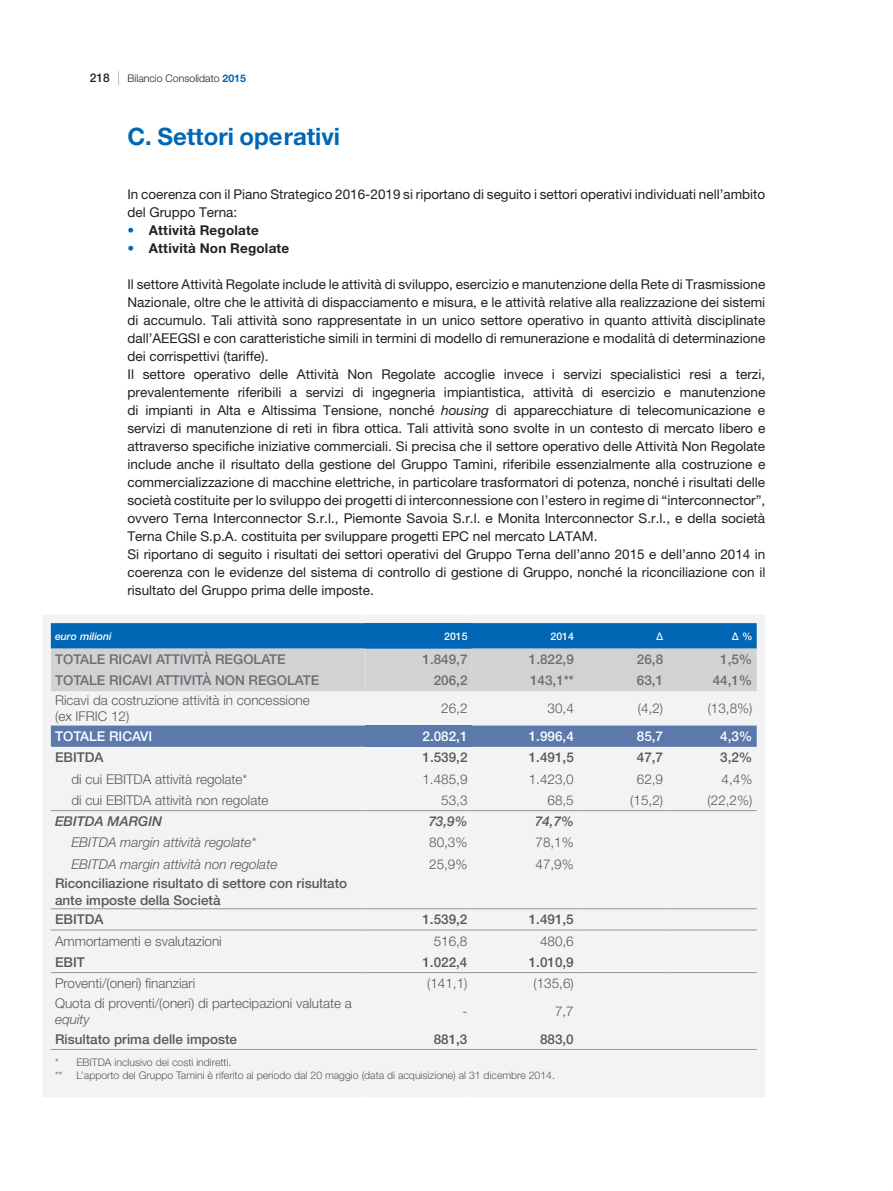
<style>
.page{position:relative;width:893px;height:1191px;background:#fff}
.page>*{position:absolute;margin:0;border:0;box-sizing:border-box;transform-origin:0 0}
.t1{font:700 24px "Helvetica Neue LT Pro";color:#0166b3}
.t2{font:13.5px/18px "Helvetica Neue LT Pro";color:#231f20}
.t3{font:300 13.5px/16.2px "Helvetica Neue LT Pro";color:#57585a}
.t4{font:500 13.5px/16.2px "Helvetica Neue LT Pro";color:#57585a}
.t5{font:500 13.5px "Helvetica Neue LT Pro";color:#6c6d70}
.t6{font:italic 300 13.5px "Helvetica Neue LT Pro";color:#57585a}
.t7{font:700 13.5px "Helvetica Neue LT Pro";letter-spacing:.015em;color:#231f20}
.t8{font:500 13.5px "Helvetica Neue LT Pro";color:#fff}
.t9{font:italic 500 13.5px "Helvetica Neue LT Pro";color:#57585a}
.t10{font:500 12px "Helvetica Neue LT Pro";color:#231f20}
.t11{font:300 10.5px/12.6px "Helvetica Neue LT Pro";color:#57585a}
.t12{font:300 10.5px "Helvetica Neue LT Pro";color:#231f20}
.t13{font:italic 500 10.5px "Helvetica Neue LT Pro";color:#fff}
.t14{font:500 10.5px "Helvetica Neue LT Pro";color:#fff}
.s1{font-weight:700;color:#0166b3}
.s2{color:#0166b3}
.s3{font-style:italic}
</style>
<div class="page">
<svg style="left:118px;top:71px;width:1px;height:15px"></svg>
<div style="left:43px;top:615px;width:722px;height:482px;background:#f2f3f4"></div>
<div style="left:365px;top:615px;width:107px;height:482px;background:#f2f3f4"></div>
<svg style="left:51px;top:623px;width:706px;height:68px;background:#83a9c7"></svg>
<svg style="left:51px;top:725px;width:706px;height:22px;background:#607dad"></svg>
<div style="left:365px;top:725px;width:107px;height:22px;background:#5b79ab"></div>
<hr style="left:51px;top:1049px;width:314px;height:1px;background:#939598">
<hr style="left:365px;top:1049px;width:107px;height:1px;background:#939598">
<hr style="left:472px;top:1049px;width:106px;height:1px;background:#939598">
<hr style="left:578px;top:1049px;width:89px;height:1px;background:#939598">
<hr style="left:667px;top:1049px;width:90px;height:1px;background:#939598">
<hr style="left:51px;top:810px;width:314px;height:1px;background:#939598">
<hr style="left:365px;top:810px;width:107px;height:1px;background:#939598">
<hr style="left:472px;top:810px;width:106px;height:1px;background:#939598">
<hr style="left:578px;top:810px;width:89px;height:1px;background:#939598">
<hr style="left:667px;top:810px;width:90px;height:1px;background:#939598">
<hr style="left:51px;top:908px;width:314px;height:1px;background:#939598">
<hr style="left:365px;top:908px;width:107px;height:1px;background:#939598">
<hr style="left:472px;top:908px;width:106px;height:1px;background:#939598">
<hr style="left:578px;top:908px;width:89px;height:1px;background:#939598">
<hr style="left:667px;top:908px;width:90px;height:1px;background:#939598">
<hr style="left:51px;top:929px;width:314px;height:1px;background:#939598">
<hr style="left:365px;top:929px;width:107px;height:1px;background:#939598">
<hr style="left:472px;top:929px;width:106px;height:1px;background:#939598">
<hr style="left:578px;top:929px;width:89px;height:1px;background:#939598">
<hr style="left:667px;top:929px;width:90px;height:1px;background:#939598">
<hr style="left:51px;top:972px;width:314px;height:1px;background:#939598">
<hr style="left:365px;top:972px;width:107px;height:1px;background:#939598">
<hr style="left:472px;top:972px;width:106px;height:1px;background:#939598">
<hr style="left:578px;top:972px;width:89px;height:1px;background:#939598">
<hr style="left:667px;top:972px;width:90px;height:1px;background:#939598">
<p class="t10" style="left:90px;top:70px;width:22px">218</p>
<p class="t12" style="left:127px;top:72px;width:120px">Bilancio Consolidato <span class="s1">2015</span></p>
<h1 class="t1" style="left:127px;top:121px;width:214px">C. Settori operativi</h1>
<p class="t2" style="left:127px;top:185px;width:639px">In coerenza con il Piano Strategico 2016-2019 si riportano di seguito i settori operativi individuati nell’ambito del Gruppo Terna:</p>
<p class="t7" style="left:127px;top:222px;width:133px"><span class="s2">•</span> Attività Regolate</p>
<p class="t7" style="left:127px;top:240px;width:163px"><span class="s2">•</span> Attività Non Regolate</p>
<p class="t2" style="left:127px;top:275px;width:639px">Il settore Attività Regolate include le attività di sviluppo, esercizio e manutenzione della Rete di Trasmissione Nazionale, oltre che le attività di dispacciamento e misura, e le attività relative alla realizzazione dei sistemi di accumulo. Tali attività sono rappresentate in un unico settore operativo in quanto attività disciplinate dall’AEEGSI e con caratteristiche simili in termini di modello di remunerazione e modalità di determinazione dei corrispettivi (tariffe).<br>Il settore operativo delle Attività Non Regolate accoglie invece i servizi specialistici resi a terzi, prevalentemente riferibili a servizi di ingegneria impiantistica, attività di esercizio e manutenzione di impianti in Alta e Altissima Tensione, nonché <span class="s3">housing</span> di apparecchiature di telecomunicazione e servizi di manutenzione di reti in fibra ottica. Tali attività sono svolte in un contesto di mercato libero e attraverso specifiche iniziative commerciali. Si precisa che il settore operativo delle Attività Non Regolate include anche il risultato della gestione del Gruppo Tamini, riferibile essenzialmente alla costruzione e commercializzazione di macchine elettriche, in particolare trasformatori di potenza, nonché i risultati delle società costituite per lo sviluppo dei progetti di interconnessione con l’estero in regime di “interconnector”, ovvero Terna Interconnector S.r.l., Piemonte Savoia S.r.l. e Monita Interconnector S.r.l., e della società Terna Chile S.p.A. costituita per sviluppare progetti EPC nel mercato LATAM.<br>Si riportano di seguito i risultati dei settori operativi del Gruppo Terna dell’anno 2015 e dell’anno 2014 in coerenza con le evidenze del sistema di controllo di gestione di Gruppo, nonché la riconciliazione con il risultato del Gruppo prima delle imposte.</p>
<p class="t13" style="left:55px;top:629px;width:58px">euro milioni</p>
<p class="t14" style="left:444px;top:629px;width:25px">2015</p>
<p class="t14" style="left:550px;top:629px;width:25px">2014</p>
<p class="t14" style="left:656px;top:629px;width:9px">Δ</p>
<p class="t14" style="left:732px;top:629px;width:22px">Δ %</p>
<p class="t5" style="left:55px;top:651px;width:232px">TOTALE RICAVI ATTIVITÀ REGOLATE</p>
<p class="t5" style="left:423px;top:651px;width:47px">1.849,7</p>
<p class="t5" style="left:529px;top:651px;width:47px">1.822,9</p>
<p class="t5" style="left:637px;top:651px;width:28px">26,8</p>
<p class="t5" style="left:720px;top:651px;width:34px">1,5%</p>
<p class="t5" style="left:55px;top:672px;width:266px">TOTALE RICAVI ATTIVITÀ NON REGOLATE</p>
<p class="t5" style="left:434px;top:672px;width:35px">206,2</p>
<p class="t5" style="left:530px;top:672px;width:45px">143,1**</p>
<p class="t5" style="left:637px;top:672px;width:28px">63,1</p>
<p class="t5" style="left:713px;top:672px;width:41px">44,1%</p>
<p class="t3" style="left:55px;top:692px;width:256px">Ricavi da costruzione attività in concessione (ex IFRIC 12)</p>
<p class="t3" style="left:441px;top:700px;width:28px">26,2</p>
<p class="t3" style="left:548px;top:700px;width:28px">30,4</p>
<p class="t3" style="left:638px;top:700px;width:27px">(4,2)</p>
<p class="t3" style="left:708px;top:700px;width:46px">(13,8%)</p>
<p class="t8" style="left:55px;top:728px;width:99px">TOTALE RICAVI</p>
<p class="t8" style="left:422px;top:728px;width:47px">2.082,1</p>
<p class="t8" style="left:529px;top:728px;width:47px">1.996,4</p>
<p class="t8" style="left:637px;top:728px;width:28px">85,7</p>
<p class="t8" style="left:720px;top:728px;width:34px">4,3%</p>
<p class="t4" style="left:55px;top:749px;width:50px">EBITDA</p>
<p class="t4" style="left:422px;top:749px;width:47px">1.539,2</p>
<p class="t4" style="left:529px;top:749px;width:47px">1.491,5</p>
<p class="t4" style="left:637px;top:749px;width:28px">47,7</p>
<p class="t4" style="left:720px;top:749px;width:34px">3,2%</p>
<p class="t3" style="left:72px;top:770px;width:177px">di cui EBITDA attività regolate*</p>
<p class="t3" style="left:422px;top:770px;width:47px">1.485,9</p>
<p class="t3" style="left:529px;top:770px;width:47px">1.423,0</p>
<p class="t3" style="left:637px;top:770px;width:28px">62,9</p>
<p class="t3" style="left:722px;top:770px;width:32px">4,4%</p>
<p class="t3" style="left:72px;top:791px;width:198px">di cui EBITDA attività non regolate</p>
<p class="t3" style="left:441px;top:791px;width:28px">53,3</p>
<p class="t3" style="left:547px;top:791px;width:28px">68,5</p>
<p class="t3" style="left:630px;top:791px;width:34px">(15,2)</p>
<p class="t3" style="left:708px;top:791px;width:46px">(22,2%)</p>
<p class="t9" style="left:55px;top:813px;width:109px">EBITDA MARGIN</p>
<p class="t9" style="left:428px;top:813px;width:41px">73,9%</p>
<p class="t9" style="left:535px;top:813px;width:41px">74,7%</p>
<p class="t6" style="left:72px;top:834px;width:186px">EBITDA margin attività regolate*</p>
<p class="t3" style="left:429px;top:834px;width:40px">80,3%</p>
<p class="t3" style="left:535px;top:834px;width:40px">78,1%</p>
<p class="t6" style="left:72px;top:855px;width:207px">EBITDA margin attività non regolate</p>
<p class="t3" style="left:429px;top:855px;width:40px">25,9%</p>
<p class="t3" style="left:535px;top:855px;width:40px">47,9%</p>
<p class="t4" style="left:55px;top:875px;width:294px">Riconciliazione risultato di settore con risultato ante imposte della Società</p>
<p class="t4" style="left:55px;top:911px;width:50px">EBITDA</p>
<p class="t4" style="left:422px;top:911px;width:47px">1.539,2</p>
<p class="t4" style="left:529px;top:911px;width:47px">1.491,5</p>
<p class="t3" style="left:55px;top:932px;width:168px">Ammortamenti e svalutazioni</p>
<p class="t3" style="left:434px;top:932px;width:35px">516,8</p>
<p class="t3" style="left:540px;top:932px;width:35px">480,6</p>
<p class="t4" style="left:55px;top:953px;width:31px">EBIT</p>
<p class="t4" style="left:422px;top:953px;width:47px">1.022,4</p>
<p class="t4" style="left:529px;top:953px;width:47px">1.010,9</p>
<p class="t3" style="left:55px;top:975px;width:142px">Proventi/(oneri) finanziari</p>
<p class="t3" style="left:427px;top:975px;width:42px">(141,1)</p>
<p class="t3" style="left:533px;top:975px;width:42px">(135,6)</p>
<p class="t3" style="left:55px;top:994px;width:298px">Quota di proventi/(oneri) di partecipazioni valutate a</p>
<p class="t6" style="left:55px;top:1011px;width:36px">equity</p>
<p class="t3" style="left:462px;top:1002px;width:6px">-</p>
<p class="t3" style="left:555px;top:1002px;width:20px">7,7</p>
<p class="t4" style="left:55px;top:1030px;width:184px">Risultato prima delle imposte</p>
<p class="t4" style="left:434px;top:1030px;width:35px">881,3</p>
<p class="t4" style="left:540px;top:1030px;width:35px">883,0</p>
<p class="t11" style="left:55px;top:1055px;width:178px">* EBITDA inclusivo dei costi indiretti. **</p>
<p class="t11" style="left:76px;top:1068px;width:480px">L’apporto del Gruppo Tamini è riferito al periodo dal 20 maggio (data di acquisizione) al 31 dicembre 2014.</p>
</div>
